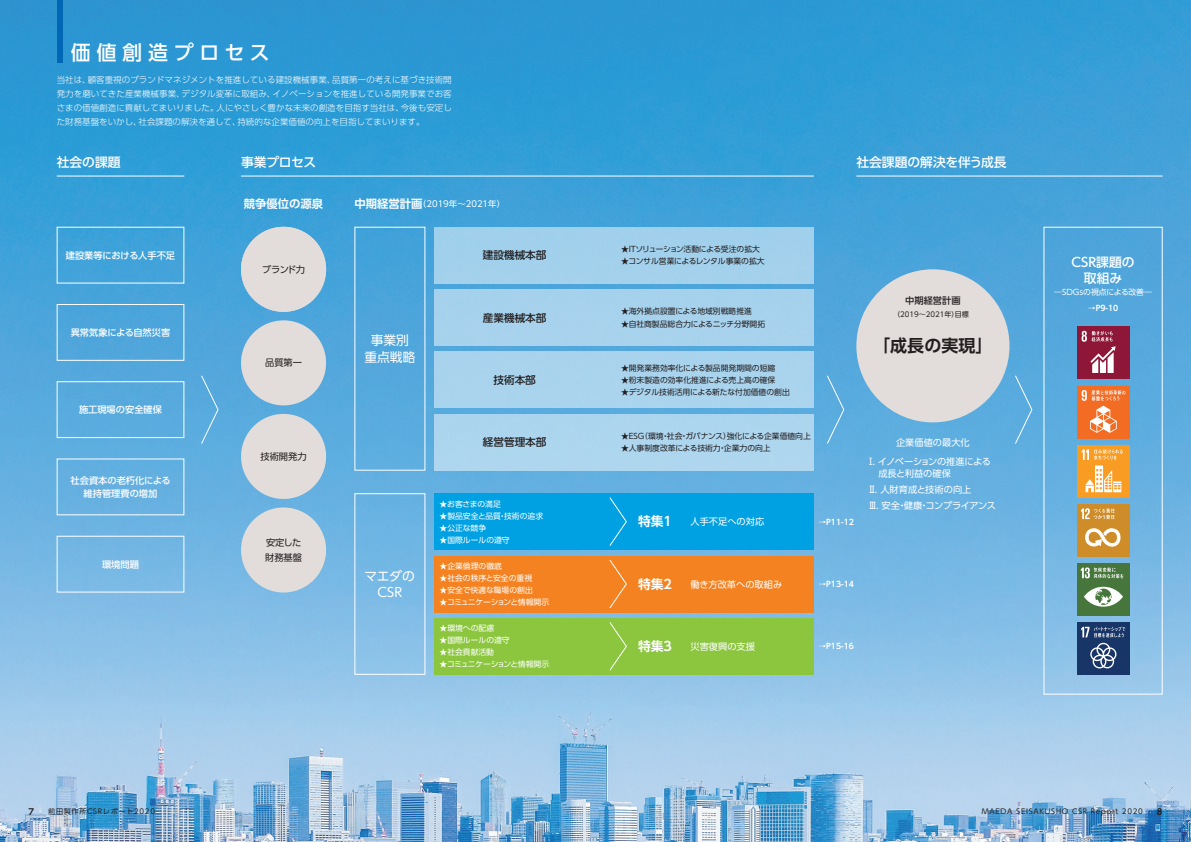
<style>
.page{position:relative;width:1191px;height:842px;background:#fff}
.page>*{position:absolute;margin:0;border:0;box-sizing:border-box;transform-origin:0 0}
.t1{font:500 19.8px "UD Shin Go Pro";letter-spacing:.29em;color:#fff}
.t2{font:700 17px "UD Shin Go Pro De";letter-spacing:.005em;color:#231f20}
.t3{font:500 12.8px/16.1px "UD Shin Go Pro";color:#fff;text-align:center}
.t4{font:12.8px/16.1px "UD Shin Go Pro";color:#fff;text-align:center}
.t5{font:700 12.8px "UD Shin Go Pro De";color:#fff}
.t6{font:700 11.3px "UD Shin Go Pro De";color:#fff}
.t7{font:500 10.6px "UD Shin Go Pro";color:#231f20}
.t8{font:9.2px/16.1px "UD Shin Go Pro";color:#fff}
.t9{font:500 9.2px/12.8px "UD Shin Go Pro";color:#fff;text-align:center}
.t10{font:9.2px/16.1px "UD Shin Go Pro";color:#231f20}
.t11{font:500 9.2px "UD Shin Go Pro";color:#231f20}
.t12{font:300 8.5px/14.2px "UD Shin Go Pro";color:#fff;text-align:justify}
.t13{font:8.5px "UD Shin Go Pro";color:#fff}
.t14{font:700 8.5px "UD Shin Go Pro De";color:#231f20}
.t15{font:7.8px "UD Shin Go Pro";color:#231f20}
.t16{font:7.8px "UD Shin Go Pro";color:#fff}
.t17{font:7.8px "UD Shin Go Pro";letter-spacing:-.065em;color:#fff}
.t18{font:700 7.8px "UD Shin Go Pro De";color:#fff}
.t19{font:7.8px "UD Shin Go Pro";letter-spacing:-.04em;color:#231f20}
.t20{font:7.8px "UD Shin Go Pro";letter-spacing:-.025em;color:#231f20}
.t21{font:7.1px "UD Shin Go Pro";letter-spacing:.1em;color:#231f20}
.t22{font:7.1px "UD Shin Go Pro";color:#231f20}
.s1{font-family:"UD Shin Go Pro De";font-weight:700;font-size:11.3px}
</style>
<div class="page">
<img style="left:0;top:0;width:1191px;height:842px">
<div style="left:434px;top:227px;width:380px;height:56px;background:#a2d0ec"></div>
<div style="left:434px;top:414px;width:380px;height:57px;background:#add6ef"></div>
<div style="left:434px;top:289px;width:380px;height:57px;background:#a7d2ec"></div>
<div style="left:434px;top:351px;width:380px;height:57px;background:#a9d3ed"></div>
<div style="left:856px;top:269px;width:153px;height:153px;background:#e2ddda;border-radius:50%"></div>
<div style="left:241px;top:227px;width:85px;height:85px;background:#e2ddda;border-radius:50%"></div>
<div style="left:57px;top:227px;width:127px;height:56px;border:1px solid #fff"></div>
<div style="left:57px;top:381px;width:127px;height:57px;border:1px solid #fff"></div>
<div style="left:57px;top:536px;width:127px;height:56px;border:1px solid #fff"></div>
<div style="left:57px;top:304px;width:127px;height:57px;border:1px solid #fff"></div>
<div style="left:57px;top:459px;width:127px;height:56px;border:1px solid #fff"></div>
<div style="left:241px;top:414px;width:85px;height:85px;background:#e2ddda;border-radius:50%"></div>
<div style="left:241px;top:320px;width:85px;height:85px;background:#e2ddda;border-radius:50%"></div>
<div style="left:241px;top:507px;width:85px;height:85px;background:#e2ddda;border-radius:50%"></div>
<div style="left:1076px;top:326px;width:53px;height:53px;background:#8e1737"></div>
<svg style="left:1081px;top:331px;width:34px;height:42px"></svg>
<div style="left:1076px;top:386px;width:53px;height:52px;background:#f36c24"></div>
<svg style="left:1081px;top:390px;width:44px;height:43px"></svg>
<div style="left:1076px;top:445px;width:53px;height:53px;background:#f89c24"></div>
<svg style="left:1081px;top:449px;width:41px;height:43px"></svg>
<div style="left:1076px;top:622px;width:53px;height:53px;background:#183567"></div>
<svg style="left:1090px;top:643px;width:26px;height:25px"></svg>
<svg style="left:1081px;top:627px;width:44px;height:10px"></svg>
<div style="left:1076px;top:563px;width:53px;height:53px;background:#46763b"></div>
<svg style="left:1084px;top:587px;width:39px;height:20px"></svg>
<svg style="left:1080px;top:567px;width:43px;height:11px"></svg>
<div style="left:1076px;top:504px;width:53px;height:53px;background:#cf8d29"></div>
<svg style="left:1085px;top:528px;width:35px;height:19px"></svg>
<svg style="left:1081px;top:508px;width:33px;height:11px"></svg>
<hr style="left:57px;top:176px;width:127px;height:1px;background:#fff">
<hr style="left:856px;top:176px;width:306px;height:1px;background:#fff">
<hr style="left:241px;top:176px;width:573px;height:1px;background:#fff">
<div style="left:354px;top:493px;width:71px;height:182px;border:1px solid #fff"></div>
<div style="left:434px;top:618px;width:380px;height:57px;background:#8bc63e"></div>
<svg style="left:609px;top:622px;width:18px;height:49px"></svg>
<div style="left:434px;top:493px;width:380px;height:57px;background:#00a1e3"></div>
<svg style="left:609px;top:497px;width:18px;height:49px"></svg>
<div style="left:434px;top:556px;width:380px;height:56px;background:#f58220"></div>
<svg style="left:609px;top:560px;width:18px;height:49px"></svg>
<svg style="left:201px;top:375px;width:18px;height:69px"></svg>
<svg style="left:826px;top:375px;width:18px;height:69px"></svg>
<svg style="left:1014px;top:375px;width:18px;height:69px"></svg>
<div style="left:57px;top:0;width:5px;height:62px;background:#0166b3"></div>
<h1 class="t1" style="left:71px;top:36px;width:200px">価値創造プロセス</h1>
<p class="t12" style="left:57px;top:72px;width:397px">当社は、顧客重視のブランドマネジメントを推進している建設機械事業、品質第一の考えに基づき技術開発力を磨いてきた産業機械事業、デジタル変革に取組み、イノベーションを推進している開発事業でお客さまの価値創造に貢献してまいりました。人にやさしく豊かな未来の創造を目指す当社は、今後も安定した財務基盤をいかし、社会課題の解決を通して、持続的な企業価値の向上を目指してまいります。</p>
<h3 class="t3" style="left:57px;top:154px;width:65px">社会の課題</h3>
<h3 class="t3" style="left:241px;top:154px;width:77px">事業プロセス</h3>
<h3 class="t6" style="left:244px;top:195px;width:81px">競争優位の源泉</h3>
<p class="t9" style="left:66px;top:248px;width:111px">建設業等における人手不足</p>
<p class="t9" style="left:71px;top:326px;width:101px">異常気象による自然災害</p>
<p class="t9" style="left:79px;top:403px;width:84px">施工現場の安全確保</p>
<p class="t9" style="left:71px;top:474px;width:102px">社会資本の老朽化による維持管理費の増加</p>
<p class="t9" style="left:102px;top:557px;width:38px">環境問題</p>
<p class="t10" style="left:265px;top:253px;width:38px">安定した財務基盤</p>
<p class="t10" style="left:262px;top:261px;width:44px">ブランド力</p>
<p class="t10" style="left:265px;top:355px;width:38px">品質第一</p>
<p class="t10" style="left:260px;top:448px;width:48px">技術開発力</p>
<p class="t10" style="left:265px;top:535px;width:38px;line-height:14.2px">安定した財務基盤</p>
<p class="t13" style="left:354px;top:197px;width:152px"><span class="s1">中期経営計画</span>（2019年～2021年）</p>
<p class="t7" style="left:483px;top:247px;width:65px">建設機械本部</p>
<h3 class="t4" style="left:364px;top:332px;width:53px">事業別重点戦略</h3>
<h3 class="t4" style="left:364px;top:567px;width:52px">マエダの<br>CSR</h3>
<p class="t7" style="left:483px;top:309px;width:65px">産業機械本部</p>
<p class="t7" style="left:493px;top:371px;width:44px">技術本部</p>
<p class="t7" style="left:483px;top:434px;width:65px">経営管理本部</p>
<p class="t16" style="left:439px;top:497px;width:63px">★お客さまの満足</p>
<p class="t16" style="left:439px;top:509px;width:113px">★製品安全と品質・技術の追求　</p>
<p class="t16" style="left:439px;top:521px;width:48px">★公正な競争</p>
<p class="t16" style="left:439px;top:533px;width:72px">★国際ルールの遵守</p>
<p class="t16" style="left:439px;top:560px;width:64px">★企業倫理の徹底</p>
<p class="t16" style="left:439px;top:572px;width:94px">★社会の秩序と安全の重視</p>
<p class="t16" style="left:439px;top:584px;width:95px">★安全で快適な職場の創出</p>
<p class="t17" style="left:439px;top:596px;width:111px">★コミュニケーションと情報開示</p>
<p class="t16" style="left:439px;top:622px;width:64px">★環境への配慮　</p>
<p class="t16" style="left:439px;top:634px;width:72px">★国際ルールの遵守</p>
<p class="t16" style="left:439px;top:646px;width:56px">★社会貢献活動</p>
<p class="t17" style="left:439px;top:658px;width:111px">★コミュニケーションと情報開示</p>
<p class="t19" style="left:621px;top:243px;width:140px">★ITソリューション活動による受注の拡大</p>
<p class="t20" style="left:621px;top:255px;width:145px">★コンサル営業によるレンタル事業の拡大</p>
<p class="t15" style="left:621px;top:305px;width:132px">★海外拠点設置による地域別戦略推進</p>
<p class="t15" style="left:621px;top:317px;width:146px">★自社商製品総合力によるニッチ分野開拓</p>
<p class="t15" style="left:621px;top:361px;width:156px">★開発業務効率化による製品開発期間の短縮</p>
<p class="t15" style="left:621px;top:374px;width:156px">★粉末製造の効率化推進による売上高の確保</p>
<p class="t15" style="left:621px;top:386px;width:170px">★デジタル技術活用による新たな付加価値の創出</p>
<p class="t15" style="left:621px;top:430px;width:191px">★ESG（環境・社会・ガバナンス）強化による企業価値向上</p>
<p class="t15" style="left:621px;top:442px;width:151px">★人事制度改革による技術力・企業力の向上</p>
<h3 class="t3" style="left:856px;top:154px;width:152px">社会課題の解決を伴う成長</h3>
<p class="t11" style="left:905px;top:293px;width:57px">中期経営計画</p>
<p class="t22" style="left:893px;top:308px;width:77px">（2019～2021年）目標</p>
<h2 class="t2" style="left:873px;top:332px;width:121px">「成長の実現」</h2>
<p class="t8" style="left:866px;top:432px;width:126px;line-height:19.1px;text-indent:30px">企業価値の最大化<br>Ⅰ. イノベーションの推進による</p>
<p class="t8" style="left:867px;top:465px;width:130px">　成長と利益の確保<br>Ⅱ. 人財育成と技術の向上<br>Ⅲ. 安全・健康・コンプライアンス</p>
<h3 class="t5" style="left:638px;top:511px;width:35px">特集1</h3>
<p class="t8" style="left:690px;top:513px;width:75px">人手不足への対応</p>
<p class="t18" style="left:818px;top:515px;width:37px">→P11-12</p>
<h3 class="t5" style="left:638px;top:574px;width:35px">特集2</h3>
<p class="t8" style="left:690px;top:576px;width:93px">働き方改革への取組み</p>
<p class="t18" style="left:818px;top:578px;width:37px">→P13-14</p>
<h3 class="t5" style="left:638px;top:636px;width:35px">特集3</h3>
<p class="t8" style="left:690px;top:638px;width:66px">災害復興の支援</p>
<p class="t18" style="left:818px;top:640px;width:37px">→P15-16</p>
<h3 class="t3" style="left:1071px;top:254px;width:65px">CSR課題の取組み</h3>
<p class="t16" style="left:1054px;top:285px;width:99px">―SDGsの視点による改善―</p>
<p class="t18" style="left:1088px;top:302px;width:33px">→P９- 1０</p>
<p class="t14" style="left:28px;top:805px;width:7px">7</p>
<p class="t21" style="left:48px;top:806px;width:108px">前田製作所CSRレポート2020</p>
<p class="t21" style="left:982px;top:806px;width:162px">MAEDA SEISAKUSHO CSR Report 2020</p>
<p class="t14" style="left:1157px;top:805px;width:7px">8</p>
</div>
